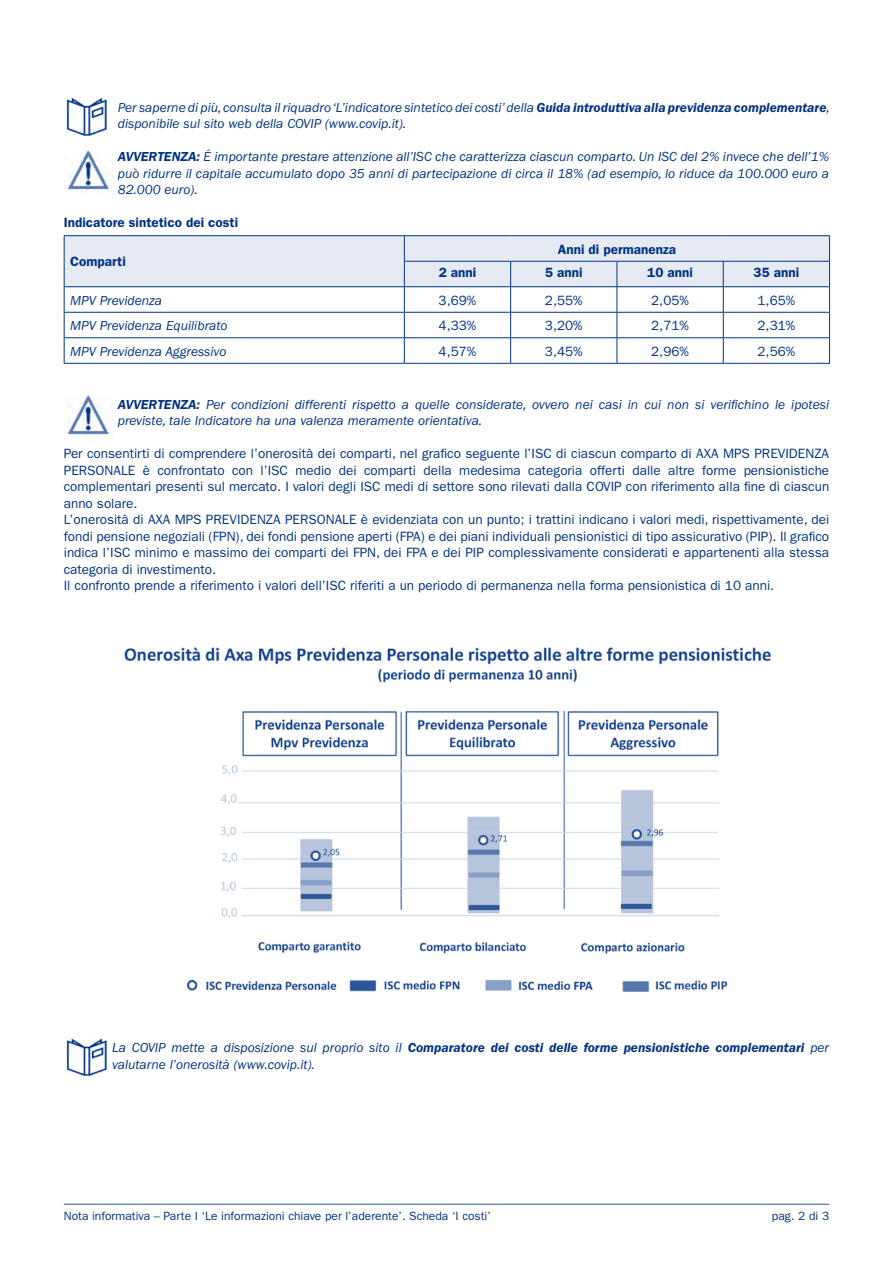
<style>
.page{position:relative;width:893px;height:1263px;background:#fff}
.page>*{position:absolute;margin:0;border:0;box-sizing:border-box;transform-origin:0 0}
.t1{font:13.5px/16.5px "Franklin Gothic";color:#003383}
.t2{font:italic 13.5px/16.5px "Franklin Gothic";color:#003383}
.t3{font:600 13.5px "Franklin Gothic";color:#003383}
.t4{font:12px "Franklin Gothic";color:#003383}
.s1{font-weight:600}
</style>
<div class="page">
<hr style="left:64px;top:1204px;width:765px;height:1px;background:#335c9c">
<img style="left:66px;top:97px;width:41px;height:39px">
<img style="left:67px;top:151px;width:45px;height:42px">
<hr style="left:64px;top:235px;width:340px;height:1px;background:#003383">
<hr style="left:64px;top:363px;width:340px;height:1px;background:#003383">
<hr style="left:404px;top:363px;width:107px;height:1px;background:#003383">
<hr style="left:511px;top:363px;width:106px;height:1px;background:#003383">
<hr style="left:617px;top:363px;width:106px;height:1px;background:#003383">
<hr style="left:723px;top:363px;width:107px;height:1px;background:#003383">
<hr style="left:404px;top:235px;width:107px;height:1px;background:#003383">
<hr style="left:511px;top:235px;width:106px;height:1px;background:#003383">
<hr style="left:617px;top:235px;width:106px;height:1px;background:#003383">
<hr style="left:723px;top:235px;width:107px;height:1px;background:#003383">
<svg style="left:64px;top:236px;width:766px;height:127px"></svg>
<img style="left:67px;top:396px;width:45px;height:41px">
<img style="left:124px;top:647px;width:648px;height:345px">
<img style="left:66px;top:1038px;width:41px;height:38px">
<p class="t2" style="left:118px;top:99px;width:713px">Per saperne di più, consulta il riquadro ‘L’indicatore sintetico dei costi’ della <span class="s1">Guida introduttiva alla previdenza complementare</span>, disponibile sul sito web della COVIP (www.covip.it).</p>
<p class="t2" style="left:118px;top:149px;width:713px;text-align:justify"><span class="s1">AVVERTENZA:</span> É importante prestare attenzione all’ISC che caratterizza ciascun comparto. Un ISC del 2% invece che dell’1% può ridurre il capitale accumulato dopo 35 anni di partecipazione di circa il 18% (ad esempio, lo riduce da 100.000 euro a 82.000 euro).</p>
<p class="t3" style="left:64px;top:215px;width:176px">Indicatore sintetico dei costi</p>
<p class="t3" style="left:70px;top:254px;width:57px">Comparti</p>
<p class="t3" style="left:558px;top:241px;width:120px">Anni di permanenza</p>
<p class="t3" style="left:439px;top:265px;width:39px">2 anni</p>
<p class="t3" style="left:545px;top:265px;width:39px">5 anni</p>
<p class="t3" style="left:647px;top:265px;width:47px">10 anni</p>
<p class="t3" style="left:754px;top:265px;width:47px">35 anni</p>
<p class="t2" style="left:70px;top:292px;width:93px">MPV Previdenza</p>
<p class="t1" style="left:439px;top:292px;width:39px">3,69%</p>
<p class="t1" style="left:545px;top:292px;width:39px">2,55%</p>
<p class="t1" style="left:651px;top:292px;width:39px">2,05%</p>
<p class="t1" style="left:757px;top:292px;width:39px">1,65%</p>
<p class="t2" style="left:70px;top:317px;width:159px">MPV Previdenza Equilibrato</p>
<p class="t1" style="left:439px;top:317px;width:39px">4,33%</p>
<p class="t1" style="left:545px;top:317px;width:39px">3,20%</p>
<p class="t1" style="left:651px;top:317px;width:39px">2,71%</p>
<p class="t1" style="left:757px;top:317px;width:39px">2,31%</p>
<p class="t2" style="left:70px;top:343px;width:158px">MPV Previdenza Aggressivo</p>
<p class="t1" style="left:439px;top:343px;width:39px">4,57%</p>
<p class="t1" style="left:545px;top:343px;width:39px">3,45%</p>
<p class="t1" style="left:651px;top:343px;width:39px">2,96%</p>
<p class="t1" style="left:757px;top:343px;width:39px">2,56%</p>
<p class="t2" style="left:118px;top:396px;width:713px"><span class="s1">AVVERTENZA:</span> Per condizioni differenti rispetto a quelle considerate, ovvero nei casi in cui non si verifichino le ipotesi previste, tale Indicatore ha una valenza meramente orientativa.</p>
<p class="t1" style="left:64px;top:445px;width:767px">Per consentirti di comprendere l’onerosità dei comparti, nel grafico seguente l’ISC di ciascun comparto di AXA MPS PREVIDENZA PERSONALE è confrontato con l’ISC medio dei comparti della medesima categoria offerti dalle altre forme pensionistiche complementari presenti sul mercato. I valori degli ISC medi di settore sono rilevati dalla COVIP con riferimento alla fine di ciascun anno solare.<br>L’onerosità di AXA MPS PREVIDENZA PERSONALE è evidenziata con un punto; i trattini indicano i valori medi, rispettivamente, dei fondi pensione negoziali (FPN), dei fondi pensione aperti (FPA) e dei piani individuali pensionistici di tipo assicurativo (PIP). Il grafico indica l’ISC minimo e massimo dei comparti dei FPN, dei FPA e dei PIP complessivamente considerati e appartenenti alla stessa categoria di investimento.<br>Il confronto prende a riferimento i valori dell’ISC riferiti a un periodo di permanenza nella forma pensionistica di 10 anni.</p>
<p class="t2" style="left:112px;top:1040px;width:719px">La COVIP mette a disposizione sul proprio sito il <span class="s1">Comparatore dei costi delle forme pensionistiche complementari</span> per valutarne l’onerosità (www.covip.it).</p>
<p class="t4" style="left:64px;top:1209px;width:429px">Nota informativa – Parte I ‘Le informazioni chiave per l’aderente’. Scheda ‘I costi’</p>
<p class="t4" style="left:772px;top:1209px;width:59px">pag. 2 di 3</p>
</div>
